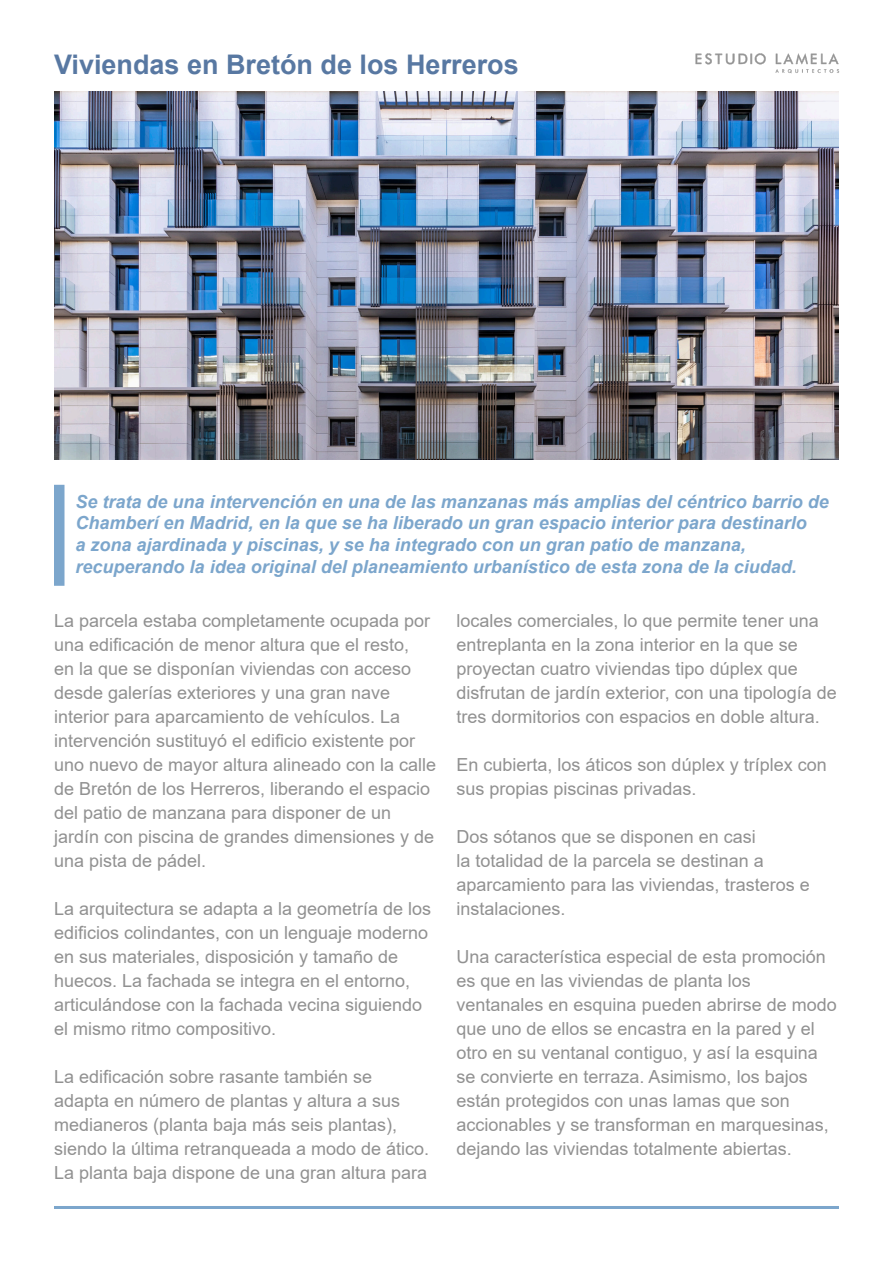
<style>
.page{position:relative;width:893px;height:1263px;background:#fff}
.page>*{position:absolute;margin:0;border:0;box-sizing:border-box;transform-origin:0 0}
.t1{font:700 27px "Arial";color:#5878a2}
.t2{font:18px/24px "Arial";color:#919191}
.t3{font:italic 700 18px/21.6px "Arial";color:#7ca6cc}
</style>
<div class="page">
<img style="left:54px;top:91px;width:785px;height:368px">
<div style="left:54px;top:485px;width:10px;height:101px;background:#7ca6cc"></div>
<img style="left:695px;top:53px;width:145px;height:21px">
<hr style="left:54px;top:1206px;width:785px;height:3px;background:#7ca6cc">
<p class="t1" style="left:54px;top:45px;width:466px">Viviendas en Bretón de los Herreros</p>
<p class="t3" style="left:76px;top:491px;width:755px">Se trata de una intervención en una de las manzanas más amplias del céntrico barrio de Chamberí en Madrid, en la que se ha liberado un gran espacio interior para destinarlo<br>a zona ajardinada y piscinas, y se ha integrado con un gran patio de manzana, recuperando la idea original del planeamiento urbanístico de esta zona de la ciudad.</p>
<p class="t2" style="left:54px;top:608px;width:384px">La parcela estaba completamente ocupada por una edificación de menor altura que el resto,<br>en la que se disponían viviendas con acceso desde galerías exteriores y una gran nave interior para aparcamiento de vehículos. La intervención sustituyó el edificio existente por uno nuevo de mayor altura alineado con la calle de Bretón de los Herreros, liberando el espacio del patio de manzana para disponer de un jardín con piscina de grandes dimensiones y de una pista de pádel.</p>
<p class="t2" style="left:54px;top:896px;width:379px">La arquitectura se adapta a la geometría de los edificios colindantes, con un lenguaje moderno en sus materiales, disposición y tamaño de huecos. La fachada se integra en el entorno, articulándose con la fachada vecina siguiendo el mismo ritmo compositivo.</p>
<p class="t2" style="left:54px;top:1064px;width:377px">La edificación sobre rasante también se adapta en número de plantas y altura a sus medianeros (planta baja más seis plantas), siendo la última retranqueada a modo de ático.<br>La planta baja dispone de una gran altura para</p>
<p class="t2" style="left:456px;top:608px;width:382px">locales comerciales, lo que permite tener una entreplanta en la zona interior en la que se proyectan cuatro viviendas tipo dúplex que disfrutan de jardín exterior, con una tipología de tres dormitorios con espacios en doble altura.</p>
<p class="t2" style="left:456px;top:752px;width:372px">En cubierta, los áticos son dúplex y tríplex con sus propias piscinas privadas.</p>
<p class="t2" style="left:456px;top:824px;width:355px">Dos sótanos que se disponen en casi<br>la totalidad de la parcela se destinan a aparcamiento para las viviendas, trasteros e instalaciones.</p>
<p class="t2" style="left:456px;top:944px;width:382px">Una característica especial de esta promoción es que en las viviendas de planta los ventanales en esquina pueden abrirse de modo que uno de ellos se encastra en la pared y el otro en su ventanal contiguo, y así la esquina se convierte en terraza. Asimismo, los bajos están protegidos con unas lamas que son accionables y se transforman en marquesinas, dejando las viviendas totalmente abiertas.</p>
</div>
